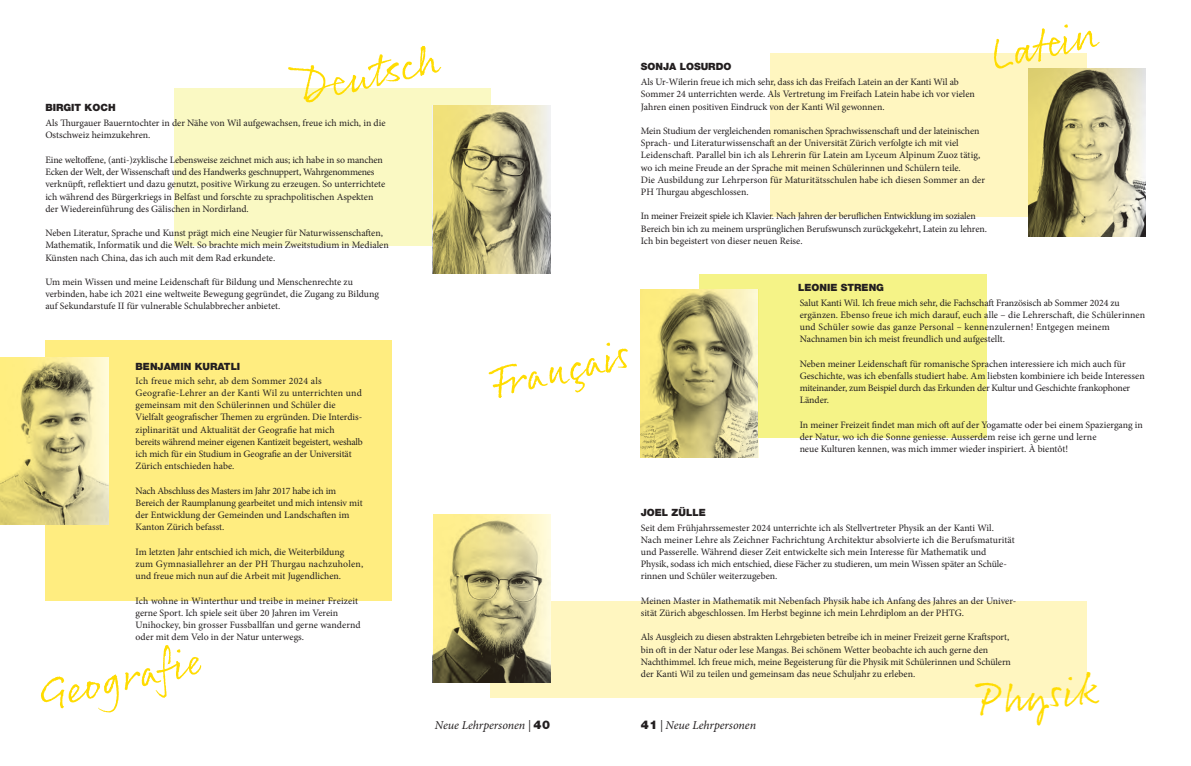
<style>
.page{position:relative;width:1191px;height:766px;background:#fff}
.page>*{position:absolute;margin:0;border:0;box-sizing:border-box;transform-origin:0 0}
.t1{font:45px "Rollerscript Rough";color:#ffdc01}
.t2{font:italic 12px "Minion Pro";letter-spacing:-.005em;color:#231f20}
.t3{font:900 10px "Helvetica Neue LT Pro";color:#231f20}
.t4{font:9.8px/12.2px "Minion Pro";letter-spacing:-.005em;color:#231f20}
.s1{font-family:"Helvetica Neue LT Pro";font-weight:900;font-style:normal}
</style>
<div class="page">
<div style="left:699px;top:274px;width:288px;height:164px;background:#f5f387"></div>
<div style="left:45px;top:340px;width:346px;height:260px;background:#ffed80"></div>
<div style="left:491px;top:601px;width:596px;height:96px;background:#fff6c0"></div>
<div style="left:174px;top:89px;width:317px;height:157px;background:#faf9c3"></div>
<div style="left:770px;top:53px;width:317px;height:164px;background:#fff6c0"></div>
<svg style="left:1028px;top:69px;width:117px;height:167px;background:#b2aa7c"></svg>
<svg style="left:433px;top:514px;width:117px;height:168px;background:#b9b07b"></svg>
<svg style="left:641px;top:289px;width:117px;height:168px;background:#c3b97a"></svg>
<svg style="left:0;top:357px;width:109px;height:167px;background:#dacf8a"></svg>
<svg style="left:433px;top:106px;width:117px;height:167px;background:#b5ac7a"></svg>
<h1 class="t1" style="left:985px;top:28px;width:110px;rotate:-13deg">Late in</h1>
<h1 class="t1" style="left:290px;top:62px;width:135px;rotate:-13deg">De utsch</h1>
<p class="t3" style="left:641px;top:61px;width:92px">SONJA LOSURDO</p>
<p class="t4" style="left:641px;top:76px;width:335px">Als Ur-Wilerin freue ich mich sehr, dass ich das Freifach Latein an der Kanti Wil ab<br>Sommer 24 unterrichten werde. Als Vertretung im Freifach Latein habe ich vor vielen<br>Jahren einen positiven Eindruck von der Kanti Wil gewonnen.</p>
<p class="t4" style="left:641px;top:125px;width:346px">Mein Studium der vergleichenden romanischen Sprachwissenschaft und der lateinischen Sprach- und Literaturwissenschaft an der Universität Zürich verfolgte ich mit viel Leidenschaft. Parallel bin ich als Lehrerin für Latein am Lyceum Alpinum Zuoz tätig, wo ich meine Freude an der Sprache mit meinen Schülerinnen und Schülern teile.<br>Die Ausbildung zur Lehrperson für Maturitätsschulen habe ich diesen Sommer an der PH Thurgau abgeschlossen.</p>
<p class="t4" style="left:641px;top:210px;width:347px">In meiner Freizeit spiele ich Klavier. Nach Jahren der beruflichen Entwicklung im sozialen<br>Bereich bin ich zu meinem ursprünglichen Berufswunsch zurückgekehrt, Latein zu lehren.<br>Ich bin begeistert von dieser neuen Reise.</p>
<p class="t3" style="left:45px;top:102px;width:72px">BIRGIT KOCH</p>
<p class="t4" style="left:45px;top:117px;width:342px">Als Thurgauer Bauerntochter in der Nähe von Wil aufgewachsen, freue ich mich, in die<br>Ostschweiz heimzukehren.</p>
<p class="t4" style="left:45px;top:154px;width:341px">Eine weltoffene, (anti-)zyklische Lebensweise zeichnet mich aus; ich habe in so manchen Ecken der Welt, der Wissenschaft und des Handwerks geschnuppert, Wahrgenommenes verknüpft, reflektiert und dazu genutzt, positive Wirkung zu erzeugen. So unterrichtete ich während des Bürgerkriegs in Belfast und forschte zu sprachpolitischen Aspekten der Wiedereinführung des Gälischen in Nordirland.</p>
<p class="t4" style="left:45px;top:227px;width:345px">Neben Literatur, Sprache und Kunst prägt mich eine Neugier für Naturwissenschaften,<br>Mathematik, Informatik und die Welt. So brachte mich mein Zweitstudium in Medialen<br>Künsten nach China, das ich auch mit dem Rad erkundete.</p>
<p class="t4" style="left:45px;top:276px;width:335px">Um mein Wissen und meine Leidenschaft für Bildung und Menschenrechte zu verbinden, habe ich 2021 eine weltweite Bewegung gegründet, die Zugang zu Bildung auf Sekundarstufe II für vulnerable Schulabbrecher anbietet.</p>
<p class="t3" style="left:798px;top:281px;width:87px">LEONIE STRENG</p>
<p class="t4" style="left:799px;top:296px;width:347px">Salut Kanti Wil. Ich freue mich sehr, die Fachschaft Französisch ab Sommer 2024 zu ergänzen. Ebenso freue ich mich darauf, euch alle – die Lehrerschaft, die Schülerinnen und Schüler sowie das ganze Personal – kennenzulernen! Entgegen meinem Nachnamen bin ich meist freundlich und aufgestellt.</p>
<p class="t4" style="left:799px;top:357px;width:346px">Neben meiner Leidenschaft für romanische Sprachen interessiere ich mich auch für Geschichte, was ich ebenfalls studiert habe. Am liebsten kombiniere ich beide Interessen miteinander, zum Beispiel durch das Erkunden der Kultur und Geschichte frankophoner Länder.</p>
<p class="t4" style="left:799px;top:418px;width:345px">In meiner Freizeit findet man mich oft auf der Yogamatte oder bei einem Spaziergang in der Natur, wo ich die Sonne geniesse. Ausserdem reise ich gerne und lerne<br>neue Kulturen kennen, was mich immer wieder inspiriert. À bientôt!</p>
<h1 class="t1" style="left:483px;top:356px;width:132px;rotate:-13deg">Fr ançais</h1>
<p class="t3" style="left:136px;top:360px;width:106px">BENJAMIN KURATLI</p>
<p class="t4" style="left:136px;top:374px;width:229px">Ich freue mich sehr, ab dem Sommer 2024 als Geografie-Lehrer an der Kanti Wil zu unterrichten und gemeinsam mit den Schülerinnen und Schüler die Vielfalt geografischer Themen zu ergründen. Die Interdis&shy;ziplinarität und Aktualität der Geografie hat mich<br>bereits während meiner eigenen Kantizeit begeistert, weshalb ich mich für ein Studium in Geografie an der Universität Zürich entschieden habe.</p>
<p class="t4" style="left:136px;top:484px;width:229px">Nach Abschluss des Masters im Jahr 2017 habe ich im Bereich der Raumplanung gearbeitet und mich intensiv mit der Entwicklung der Gemeinden und Landschaften im Kanton Zürich befasst.</p>
<p class="t4" style="left:136px;top:545px;width:229px">Im letzten Jahr entschied ich mich, die Weiterbildung zum Gymnasiallehrer an der PH Thurgau nachzuholen, und freue mich nun auf die Arbeit mit Jugendlichen.</p>
<p class="t4" style="left:136px;top:594px;width:227px">Ich wohne in Winterthur und treibe in meiner Freizeit gerne Sport. Ich spiele seit über 20 Jahren im Verein Unihockey, bin grosser Fussballfan und gerne wandernd oder mit dem Velo in der Natur unterwegs.</p>
<p class="t3" style="left:641px;top:506px;width:66px">JOEL ZÜLLE</p>
<p class="t4" style="left:641px;top:521px;width:375px">Seit dem Frühjahrssemester 2024 unterrichte ich als Stellvertreter Physik an der Kanti Wil.<br>Nach meiner Lehre als Zeichner Fachrichtung Architektur absolvierte ich die Berufsmaturität und Passerelle. Während dieser Zeit entwickelte sich mein Interesse für Mathematik und Physik, sodass ich mich entschied, diese Fächer zu studieren, um mein Wissen später an Schüle&shy;rinnen und Schüler weiterzugeben.</p>
<p class="t4" style="left:641px;top:594px;width:377px">Meinen Master in Mathematik mit Nebenfach Physik habe ich Anfang des Jahres an der Univer&shy;sität Zürich abgeschlossen. Im Herbst beginne ich mein Lehrdiplom an der PHTG.</p>
<p class="t4" style="left:641px;top:631px;width:372px">Als Ausgleich zu diesen abstrakten Lehrgebieten betreibe ich in meiner Freizeit gerne Kraftsport, bin oft in der Natur oder lese Mangas. Bei schönem Wetter beobachte ich auch gerne den Nachthimmel. Ich freue mich, meine Begeisterung für die Physik mit Schülerinnen und Schülern der Kanti Wil zu teilen und gemeinsam das neue Schuljahr zu erleben.</p>
<h1 class="t1" style="left:34px;top:667px;width:166px;rotate:-13deg">Geografi e</h1>
<h1 class="t1" style="left:974px;top:672px;width:129px;rotate:-6deg">Physik</h1>
<p class="t2" style="left:435px;top:717px;width:117px">Neue Lehrpersonen | <span class="s1">40</span></p>
<p class="t2" style="left:641px;top:717px;width:117px"><span class="s1">41</span> | Neue Lehrpersonen</p>
</div>
